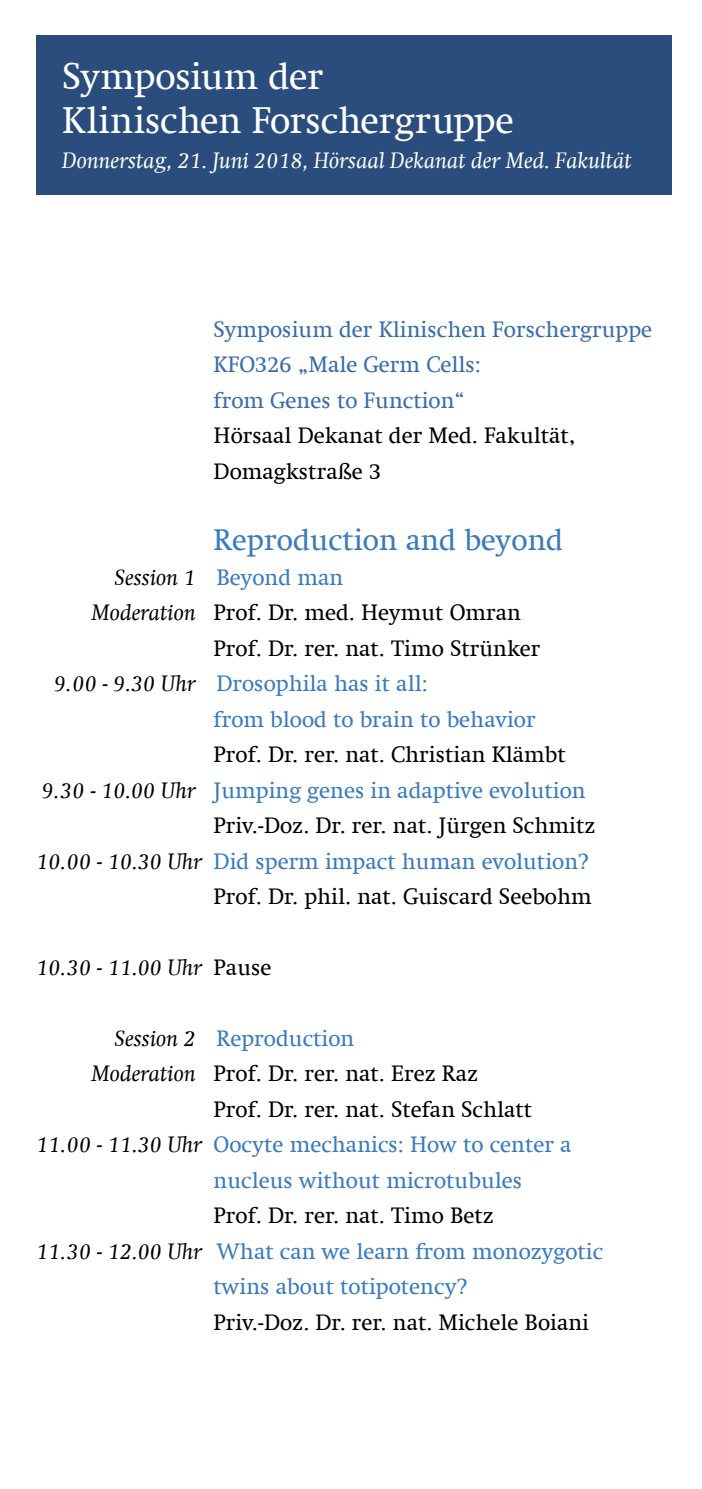
<style>
.page{position:relative;width:702px;height:1489px;background:#fff}
.page>*{position:absolute;margin:0;border:0;box-sizing:border-box;transform-origin:0 0}
.t1{font:37.5px/44.2px "Swift Com";letter-spacing:-.005em;color:#fff}
.t2{font:30px "Swift Com";color:#3a7bbe}
.t3{font:22.5px/35.5px "Swift Com";color:#000}
.t4{font:22.5px "Swift Com";color:#3a7bbe}
.t5{font:22.5px/35.5px "Swift Com";color:#376dab}
.t6{font:italic 22.5px "Swift Com";color:#fff}
.t7{font:italic 22.5px "Swift Com";color:#000}
.s1{font-style:italic;color:#000}
.s2{font-style:italic}
.s3{font-style:normal}
</style>
<div class="page">
<div style="left:37px;top:35px;width:634px;height:160px;background:#2a4d7d"></div>
<h1 class="t1" style="left:62px;top:54px;width:453px">Symposium der<br>Klinischen Forschergruppe</h1>
<p class="t6" style="left:62px;top:147px;width:571px">Donnerstag, 21. Juni 2018, Hörsaal Dekanat der Med. Fakultät</p>
<p class="t5" style="left:213px;top:311px;width:440px">Symposium der Klinischen Forschergruppe<br>KFO326 „Male Germ Cells:<br>from Genes to Function“</p>
<p class="t3" style="left:213px;top:418px;width:363px">Hörsaal Dekanat der Med. Fakultät,<br>Domagkstraße 3</p>
<h2 class="t2" style="left:213px;top:522px;width:351px">Reproduction and beyond</h2>
<p class="t4" style="left:114px;top:564px;width:230px"><span class="s1">Session 1</span> Beyond man</p>
<p class="t3" style="left:91px;top:595px;width:431px"><span class="s2">Moderation</span> Prof. Dr. med. Heymut Omran</p>
<p class="t3" style="left:213px;top:630px;width:328px">Prof. Dr. rer. nat. Timo Strünker</p>
<p class="t4" style="left:54px;top:670px;width:375px"><span class="s1">9.00 - 9.30 Uhr</span> Drosophila has it all:</p>
<p class="t4" style="left:213px;top:706px;width:323px">from blood to brain to behavior</p>
<p class="t3" style="left:213px;top:736px;width:354px">Prof. Dr. rer. nat. Christian Klämbt</p>
<p class="t4" style="left:42px;top:777px;width:545px"><span class="s1">9.30 - 10.00 Uhr</span> Jumping genes in adaptive evolution</p>
<p class="t3" style="left:213px;top:807px;width:383px">Priv.-Doz. Dr. rer. nat. Jürgen Schmitz</p>
<p class="t4" style="left:36px;top:847px;width:553px"><span class="s1">10.00 - 10.30 Uhr</span> Did sperm impact human evolution?</p>
<p class="t3" style="left:213px;top:878px;width:379px">Prof. Dr. phil. nat. Guiscard Seebohm</p>
<p class="t7" style="left:36px;top:954px;width:237px">10.30 - 11.00 Uhr <span class="s3">Pause</span></p>
<p class="t4" style="left:114px;top:1025px;width:241px"><span class="s1">Session 2</span> Reproduction</p>
<p class="t3" style="left:91px;top:1055px;width:388px"><span class="s2">Moderation</span> Prof. Dr. rer. nat. Erez Raz</p>
<p class="t3" style="left:213px;top:1091px;width:320px">Prof. Dr. rer. nat. Stefan Schlatt</p>
<p class="t4" style="left:36px;top:1131px;width:536px"><span class="s1">11.00 - 11.30 Uhr</span> Oocyte mechanics: How to center a</p>
<p class="t4" style="left:213px;top:1166px;width:310px">nucleus without microtubules</p>
<p class="t3" style="left:213px;top:1197px;width:282px">Prof. Dr. rer. nat. Timo Betz</p>
<p class="t4" style="left:36px;top:1237px;width:568px"><span class="s1">11.30 - 12.00 Uhr</span> What can we learn from monozygotic</p>
<p class="t4" style="left:213px;top:1273px;width:255px">twins about totipotency?</p>
<p class="t3" style="left:213px;top:1303px;width:377px">Priv.-Doz. Dr. rer. nat. Michele Boiani</p>
</div>
